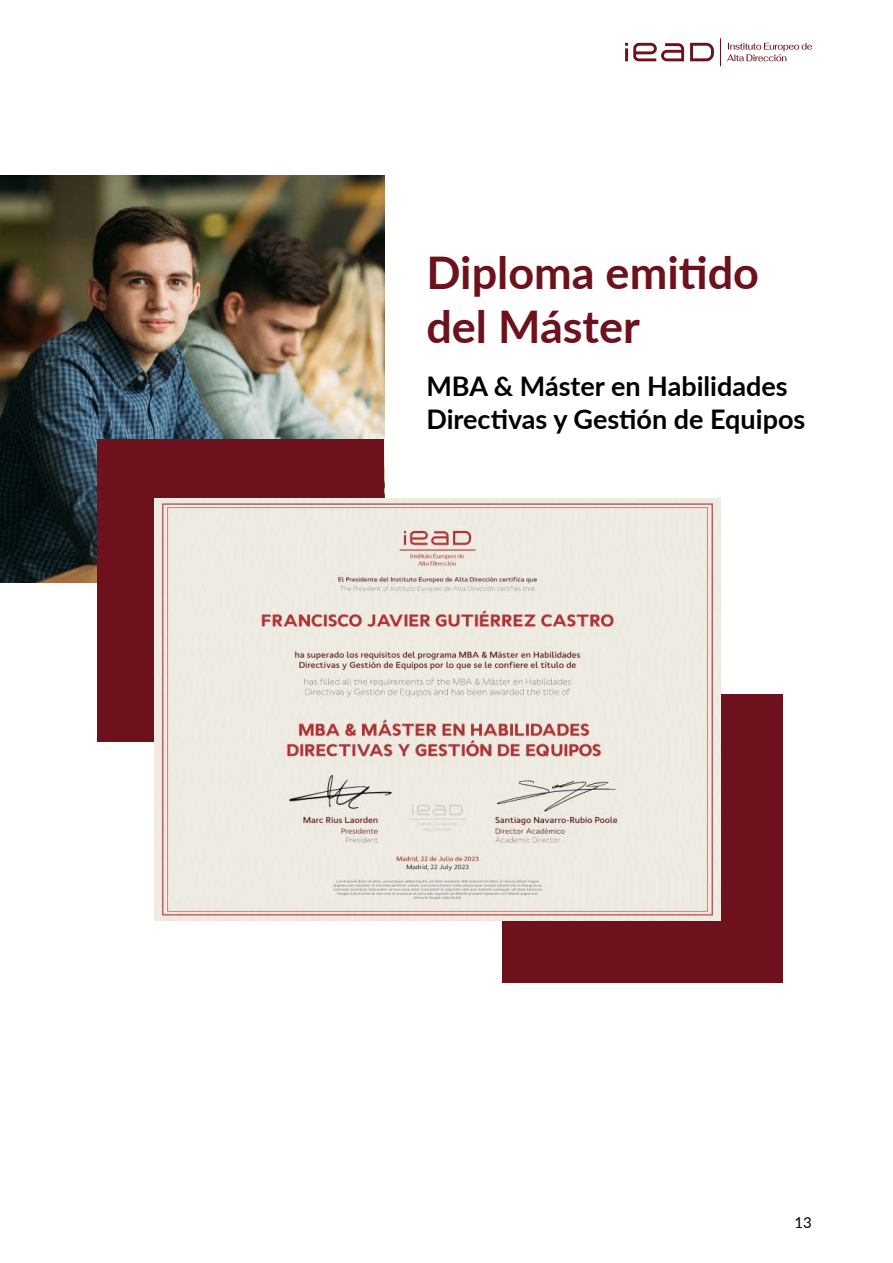
<style>
.page{position:relative;width:893px;height:1263px;background:#fff}
.page>*{position:absolute;margin:0;border:0;box-sizing:border-box;transform-origin:0 0}
.t1{font:700 45px/54px "Lato";color:#6d121c}
.t2{font:700 27px/33px "Lato";color:#000}
.t3{font:15px "Lato";color:#000}
</style>
<div class="page">
<img style="left:0;top:175px;width:384px;height:407px">
<div style="left:502px;top:694px;width:281px;height:289px;background:#6d121c"></div>
<div style="left:98px;top:439px;width:286px;height:303px;background:#6d121c"></div>
<img style="left:155px;top:498px;width:565px;height:423px">
<svg style="left:625px;top:38px;width:187px;height:28px"></svg>
<h1 class="t1" style="left:426px;top:244px;width:334px">Diploma emitido del Máster</h1>
<p class="t2" style="left:426px;top:368px;width:380px">MBA &amp; Máster en Habilidades<br>Directivas y Gestión de Equipos</p>
<p class="t3" style="left:795px;top:1211px;width:19px">13</p>
</div>
